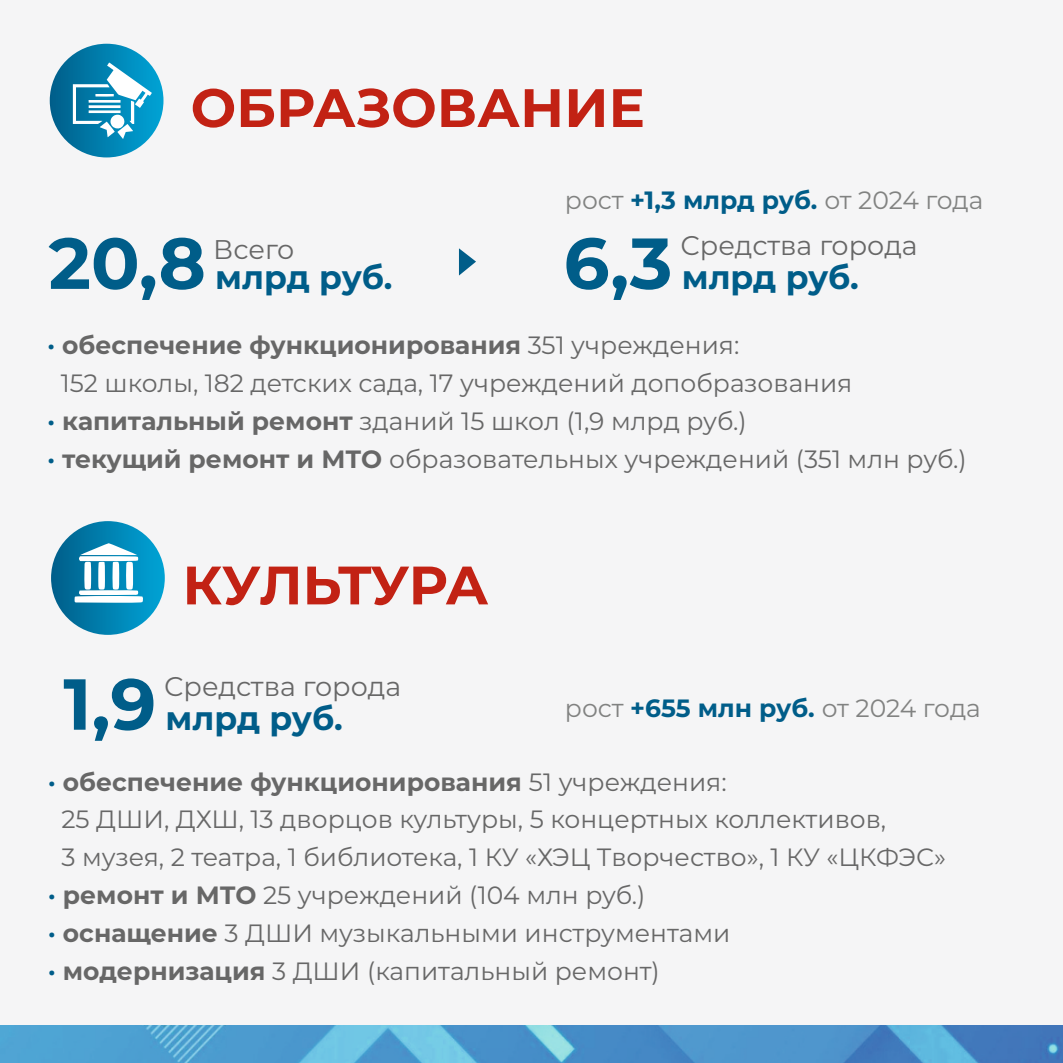
<style>
.page{position:relative;width:1063px;height:1063px;background:#f5f5f6}
.page>*{position:absolute;margin:0;border:0;box-sizing:border-box;transform-origin:0 0}
.t1{font:700 54px "Montserrat";color:#c22214}
.t2{font:700 54px "Montserrat";letter-spacing:-.025em;color:#c22214}
.t3{font:700 33px "Montserrat";letter-spacing:-.005em;color:#005d89}
.t4{font:27px "Montserrat";color:#676767}
.t5{font:25px "Montserrat";color:#676767}
.t6{font:700 25px "Montserrat";color:#676767}
.t7{font:25px "Montserrat";color:#818281}
.s1{font-weight:700;color:#005d89}
.s2{font-size:72px}
.s3{color:#005d89}
.s4{font-weight:400}
.s5{font-weight:700}
</style>
<div class="page">
<div style="left:50px;top:44px;width:113px;height:113px;background:linear-gradient(to right,#025f8a,#00a4d7);border-radius:50%"></div>
<svg style="left:459px;top:248px;width:17px;height:28px"></svg>
<div style="left:51px;top:521px;width:114px;height:114px;background:linear-gradient(to right,#015f8a,#05a5d7);border-radius:50%"></div>
<svg style="left:73px;top:63px;width:79px;height:76px"></svg>
<svg style="left:74px;top:543px;width:69px;height:60px"></svg>
<img style="left:0;top:1026px;width:1063px;height:37px">
<h1 class="t1" style="left:191px;top:75px;width:456px">ОБРАЗОВАНИЕ</h1>
<p class="t7" style="left:565px;top:185px;width:420px">рост <span class="s1">+1,3 млрд руб.</span> от 2024 года</p>
<p class="t4" style="left:681px;top:229px;width:239px">Средства города</p>
<h2 class="t3" style="left:49px;top:257px;width:345px"><span class="s2">20,8</span> млрд руб.</h2>
<p class="t4" style="left:213px;top:233px;width:83px">Всего</p>
<h2 class="t3" style="left:564px;top:257px;width:297px"><span class="s2">6,3</span> млрд руб.</h2>
<p class="t6" style="left:48px;top:330px;width:693px"><span class="s3">·</span> обеспечение функционирования <span class="s4">351 учреждения:</span></p>
<p class="t5" style="left:61px;top:367px;width:793px">152 школы, 182 детских сада, 17 учреждений допобразования</p>
<p class="t5" style="left:48px;top:405px;width:701px"><span class="s1">·</span> <span class="s5">капитальный ремонт</span> зданий 15 школ (1,9 млрд руб.)</p>
<p class="t5" style="left:48px;top:443px;width:921px"><span class="s1">·</span> <span class="s5">текущий ремонт и МТО</span> образовательных учреждений (351 млн руб.)</p>
<h1 class="t2" style="left:183px;top:552px;width:307px">КУЛЬТУРА</h1>
<p class="t4" style="left:164px;top:670px;width:239px">Средства города</p>
<h2 class="t3" style="left:63px;top:698px;width:281px"><span class="s2">1,9</span> млрд руб.</h2>
<p class="t7" style="left:565px;top:693px;width:417px">рост <span class="s1">+655 млн руб.</span> от 2024 года</p>
<p class="t6" style="left:48px;top:766px;width:680px"><span class="s3">·</span> обеспечение функционирования <span class="s4">51 учреждения:</span></p>
<p class="t5" style="left:61px;top:804px;width:826px">25 ДШИ, ДХШ, 13 дворцов культуры, 5 концертных коллективов,</p>
<p class="t5" style="left:61px;top:842px;width:886px">3 музея, 2 театра, 1 библиотека, 1 КУ «ХЭЦ Творчество», 1 КУ «ЦКФЭС»</p>
<p class="t5" style="left:48px;top:880px;width:599px"><span class="s1">·</span> <span class="s5">ремонт и МТО</span> 25 учреждений (104 млн руб.)</p>
<p class="t5" style="left:48px;top:918px;width:684px"><span class="s1">·</span> <span class="s5">оснащение</span> 3 ДШИ музыкальными инструментами</p>
<p class="t5" style="left:48px;top:956px;width:613px"><span class="s1">·</span> <span class="s5">модернизация</span> 3 ДШИ (капитальный ремонт)</p>
</div>
